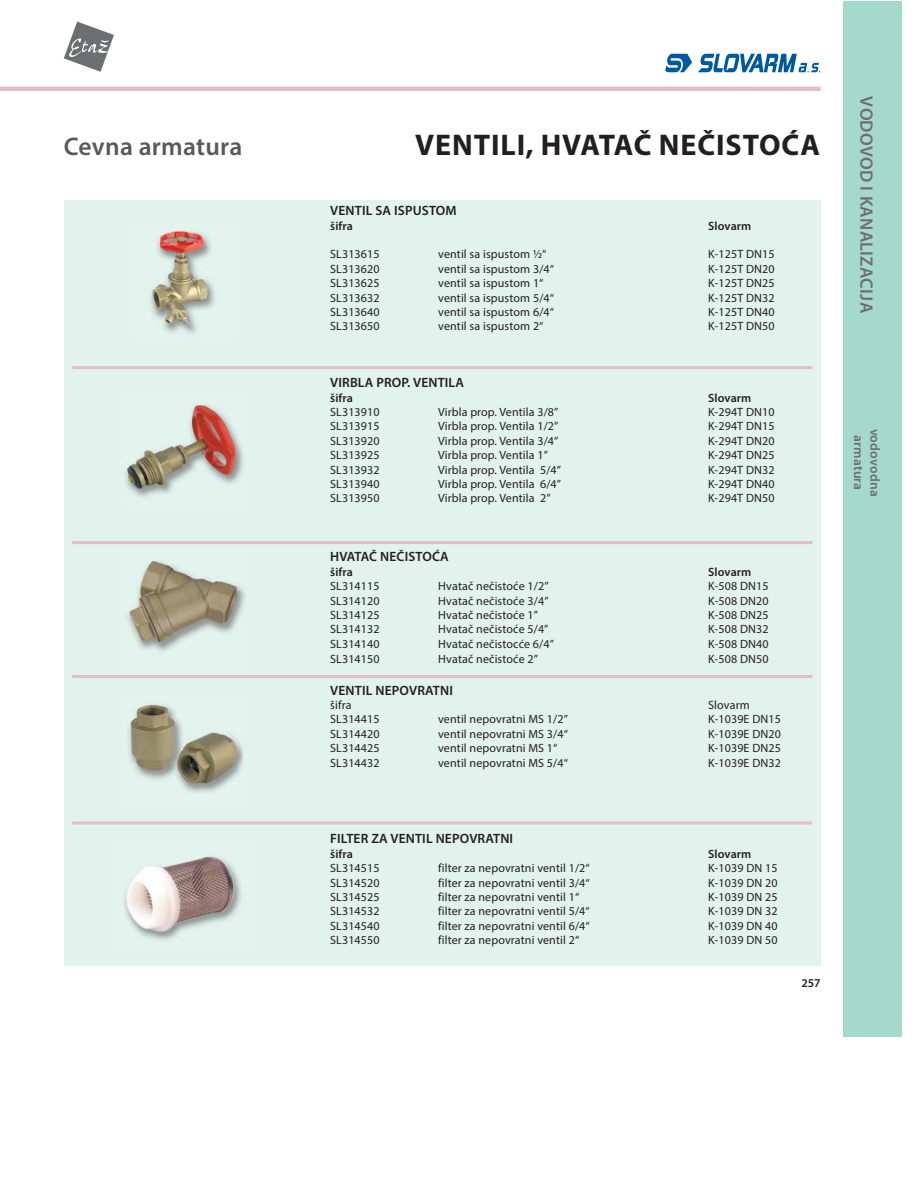
<style>
.page{position:relative;width:918px;height:1188px;background:#fff}
.page>*{position:absolute;margin:0;border:0;box-sizing:border-box;transform-origin:0 0}
.t1{font:700 30px "Myriad Pro";letter-spacing:.03em;color:#231f20}
.t2{font:600 25.5px "Myriad Pro";letter-spacing:.01em;color:#58595b}
.t3{font:600 18px "Myriad Pro";letter-spacing:.015em;color:#6d6e70}
.t4{font:600 13.5px "Myriad Pro";letter-spacing:.01em;color:#231f20}
.t5{font:600 13.5px/16.2px "Myriad Pro";letter-spacing:.015em;color:#6d6e70;text-align:center}
.t6{font:12px "Myriad Pro";letter-spacing:.01em;color:#231f20}
.t7{font:600 12px "Myriad Pro";letter-spacing:.01em;color:#231f20}
</style>
<div class="page">
<hr style="left:0;top:87px;width:821px;height:4px;background:#e3bdc7">
<div style="left:843px;top:1px;width:58px;height:1036px;background:#a5d9c9"></div>
<svg style="left:64px;top:22px;width:50px;height:50px"></svg>
<div style="left:64px;top:200px;width:757px;height:765px;background:#e2f2ec"></div>
<hr style="left:72px;top:366px;width:740px;height:3px;background:#e3bdc7">
<hr style="left:72px;top:541px;width:740px;height:3px;background:#e3bdc7">
<hr style="left:72px;top:675px;width:740px;height:3px;background:#e3bdc7">
<hr style="left:72px;top:822px;width:740px;height:3px;background:#e3bdc7">
<img style="left:150px;top:230px;width:65px;height:103px">
<img style="left:127px;top:560px;width:118px;height:91px">
<img style="left:128px;top:704px;width:115px;height:89px">
<img style="left:125px;top:404px;width:119px;height:93px">
<img style="left:124px;top:856px;width:117px;height:84px">
<svg style="left:665px;top:54px;width:27px;height:18px"></svg>
<svg style="left:698px;top:54px;width:123px;height:18px"></svg>
<h2 class="t2" style="left:64px;top:137px;width:180px">Cevna armatura</h2>
<h1 class="t1" style="left:415px;top:127px;width:407px">VENTILI, HVATAČ NEČISTOĆA</h1>
<p class="t4" style="left:330px;top:206px;width:128px">VENTIL SA ISPUSTOM</p>
<p class="t7" style="left:330px;top:221px;width:24px">šifra</p>
<p class="t7" style="left:708px;top:221px;width:45px">Slovarm</p>
<p class="t6" style="left:330px;top:250px;width:51px">SL313615</p>
<p class="t6" style="left:438px;top:250px;width:110px">ventil sa ispustom ½“</p>
<p class="t6" style="left:708px;top:250px;width:68px">K-125T DN15</p>
<p class="t6" style="left:330px;top:264px;width:51px">SL313620</p>
<p class="t6" style="left:438px;top:264px;width:117px">ventil sa ispustom 3/4“</p>
<p class="t6" style="left:708px;top:264px;width:68px">K-125T DN20</p>
<p class="t6" style="left:330px;top:279px;width:51px">SL313625</p>
<p class="t6" style="left:438px;top:279px;width:107px">ventil sa ispustom 1“</p>
<p class="t6" style="left:708px;top:279px;width:68px">K-125T DN25</p>
<p class="t6" style="left:330px;top:293px;width:51px">SL313632</p>
<p class="t6" style="left:438px;top:293px;width:117px">ventil sa ispustom 5/4“</p>
<p class="t6" style="left:708px;top:293px;width:68px">K-125T DN32</p>
<p class="t6" style="left:330px;top:307px;width:51px">SL313640</p>
<p class="t6" style="left:438px;top:307px;width:117px">ventil sa ispustom 6/4“</p>
<p class="t6" style="left:708px;top:307px;width:68px">K-125T DN40</p>
<p class="t6" style="left:330px;top:322px;width:51px">SL313650</p>
<p class="t6" style="left:438px;top:322px;width:107px">ventil sa ispustom 2“</p>
<p class="t6" style="left:708px;top:322px;width:68px">K-125T DN50</p>
<p class="t4" style="left:330px;top:378px;width:135px">VIRBLA PROP. VENTILA</p>
<p class="t7" style="left:330px;top:393px;width:24px">šifra</p>
<p class="t7" style="left:708px;top:393px;width:45px">Slovarm</p>
<p class="t6" style="left:330px;top:407px;width:51px">SL313910</p>
<p class="t6" style="left:438px;top:407px;width:122px">Virbla prop. Ventila 3/8”</p>
<p class="t6" style="left:708px;top:407px;width:68px">K-294T DN10</p>
<p class="t6" style="left:330px;top:422px;width:51px">SL313915</p>
<p class="t6" style="left:438px;top:422px;width:122px">Virbla prop. Ventila 1/2”</p>
<p class="t6" style="left:708px;top:422px;width:68px">K-294T DN15</p>
<p class="t6" style="left:330px;top:436px;width:51px">SL313920</p>
<p class="t6" style="left:438px;top:436px;width:122px">Virbla prop. Ventila 3/4”</p>
<p class="t6" style="left:708px;top:436px;width:68px">K-294T DN20</p>
<p class="t6" style="left:330px;top:451px;width:51px">SL313925</p>
<p class="t6" style="left:438px;top:451px;width:111px">Virbla prop. Ventila 1”</p>
<p class="t6" style="left:708px;top:451px;width:68px">K-294T DN25</p>
<p class="t6" style="left:330px;top:465px;width:51px">SL313932</p>
<p class="t6" style="left:438px;top:465px;width:124px">Virbla prop. Ventila 5/4”</p>
<p class="t6" style="left:708px;top:465px;width:68px">K-294T DN32</p>
<p class="t6" style="left:330px;top:479px;width:51px">SL313940</p>
<p class="t6" style="left:438px;top:479px;width:124px">Virbla prop. Ventila 6/4”</p>
<p class="t6" style="left:708px;top:479px;width:68px">K-294T DN40</p>
<p class="t6" style="left:330px;top:494px;width:51px">SL313950</p>
<p class="t6" style="left:438px;top:494px;width:114px">Virbla prop. Ventila 2”</p>
<p class="t6" style="left:708px;top:494px;width:68px">K-294T DN50</p>
<p class="t4" style="left:330px;top:552px;width:120px">HVATAČ NEČISTOĆA</p>
<p class="t7" style="left:330px;top:567px;width:24px">šifra</p>
<p class="t7" style="left:708px;top:567px;width:45px">Slovarm</p>
<p class="t6" style="left:330px;top:582px;width:51px">SL314115</p>
<p class="t6" style="left:438px;top:582px;width:112px">Hvatač nečistoće 1/2”</p>
<p class="t6" style="left:708px;top:582px;width:62px">K-508 DN15</p>
<p class="t6" style="left:330px;top:596px;width:51px">SL314120</p>
<p class="t6" style="left:438px;top:596px;width:112px">Hvatač nečistoće 3/4”</p>
<p class="t6" style="left:708px;top:596px;width:62px">K-508 DN20</p>
<p class="t6" style="left:330px;top:610px;width:51px">SL314125</p>
<p class="t6" style="left:438px;top:610px;width:101px">Hvatač nečistoće 1”</p>
<p class="t6" style="left:708px;top:610px;width:62px">K-508 DN25</p>
<p class="t6" style="left:330px;top:625px;width:51px">SL314132</p>
<p class="t6" style="left:438px;top:625px;width:112px">Hvatač nečistoće 5/4”</p>
<p class="t6" style="left:708px;top:625px;width:62px">K-508 DN32</p>
<p class="t6" style="left:330px;top:639px;width:51px">SL314140</p>
<p class="t6" style="left:438px;top:639px;width:117px">Hvatač nečistocće 6/4”</p>
<p class="t6" style="left:708px;top:639px;width:62px">K-508 DN40</p>
<p class="t6" style="left:330px;top:654px;width:51px">SL314150</p>
<p class="t6" style="left:438px;top:654px;width:101px">Hvatač nečistoće 2”</p>
<p class="t6" style="left:708px;top:654px;width:62px">K-508 DN50</p>
<p class="t4" style="left:330px;top:685px;width:124px">VENTIL NEPOVRATNI</p>
<p class="t6" style="left:330px;top:700px;width:23px">šifra</p>
<p class="t6" style="left:708px;top:700px;width:43px">Slovarm</p>
<p class="t6" style="left:330px;top:715px;width:51px">SL314415</p>
<p class="t6" style="left:438px;top:715px;width:131px">ventil nepovratni MS 1/2”</p>
<p class="t6" style="left:708px;top:715px;width:74px">K-1039E DN15</p>
<p class="t6" style="left:330px;top:729px;width:51px">SL314420</p>
<p class="t6" style="left:438px;top:729px;width:131px">ventil nepovratni MS 3/4“</p>
<p class="t6" style="left:708px;top:729px;width:74px">K-1039E DN20</p>
<p class="t6" style="left:330px;top:744px;width:51px">SL314425</p>
<p class="t6" style="left:438px;top:744px;width:121px">ventil nepovratni MS 1“</p>
<p class="t6" style="left:708px;top:744px;width:74px">K-1039E DN25</p>
<p class="t6" style="left:330px;top:758px;width:51px">SL314432</p>
<p class="t6" style="left:438px;top:758px;width:131px">ventil nepovratni MS 5/4“</p>
<p class="t6" style="left:708px;top:758px;width:74px">K-1039E DN32</p>
<p class="t4" style="left:330px;top:834px;width:184px">FILTER ZA VENTIL NEPOVRATNI</p>
<p class="t7" style="left:330px;top:849px;width:24px">šifra</p>
<p class="t7" style="left:708px;top:849px;width:45px">Slovarm</p>
<p class="t6" style="left:330px;top:864px;width:51px">SL314515</p>
<p class="t6" style="left:438px;top:864px;width:153px">filter za nepovratni ventil 1/2“</p>
<p class="t6" style="left:708px;top:864px;width:71px">K-1039 DN 15</p>
<p class="t6" style="left:330px;top:878px;width:51px">SL314520</p>
<p class="t6" style="left:438px;top:878px;width:153px">filter za nepovratni ventil 3/4“</p>
<p class="t6" style="left:708px;top:878px;width:71px">K-1039 DN 20</p>
<p class="t6" style="left:330px;top:892px;width:51px">SL314525</p>
<p class="t6" style="left:438px;top:892px;width:143px">filter za nepovratni ventil 1“</p>
<p class="t6" style="left:708px;top:892px;width:71px">K-1039 DN 25</p>
<p class="t6" style="left:330px;top:907px;width:51px">SL314532</p>
<p class="t6" style="left:438px;top:907px;width:153px">filter za nepovratni ventil 5/4“</p>
<p class="t6" style="left:708px;top:907px;width:71px">K-1039 DN 32</p>
<p class="t6" style="left:330px;top:921px;width:51px">SL314540</p>
<p class="t6" style="left:438px;top:921px;width:153px">filter za nepovratni ventil 6/4“</p>
<p class="t6" style="left:708px;top:921px;width:71px">K-1039 DN 40</p>
<p class="t6" style="left:330px;top:936px;width:51px">SL314550</p>
<p class="t6" style="left:438px;top:936px;width:143px">filter za nepovratni ventil 2“</p>
<p class="t6" style="left:708px;top:936px;width:71px">K-1039 DN 50</p>
<p class="t7" style="left:801px;top:978px;width:21px">257</p>
<h3 class="t3" style="left:874px;top:96px;width:218px;rotate:90deg">VODOVOD I KANALIZACIJA</h3>
<p class="t5" style="left:882px;top:429px;width:69px;rotate:90deg">vodovodna armatura</p>
</div>
